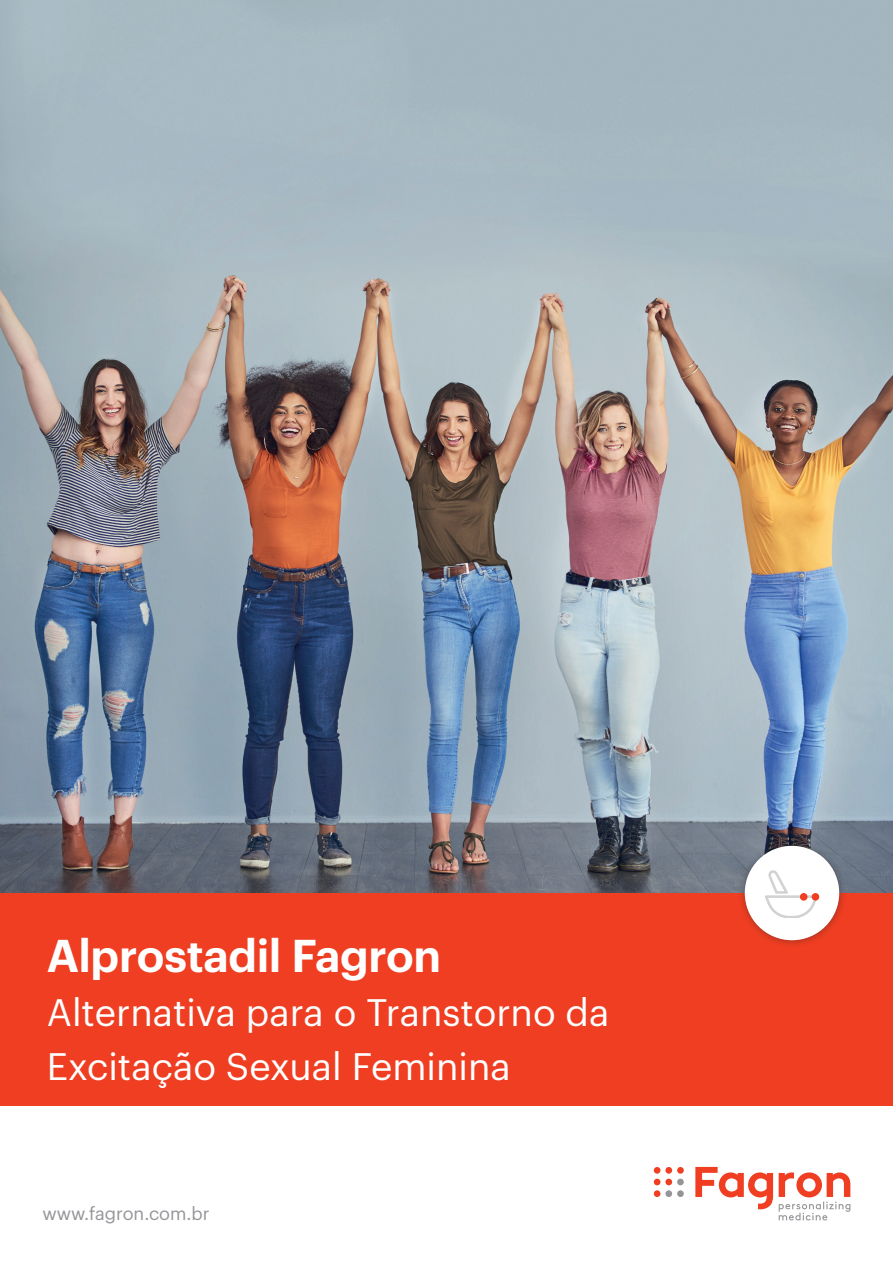
<style>
.page{position:relative;width:893px;height:1263px;background:#fff}
.page>*{position:absolute;margin:0;border:0;box-sizing:border-box;transform-origin:0 0}
.t1{font:600 45px "Graphik";letter-spacing:-.01em;color:#fff}
.t2{font:37.5px/54px "Graphik";color:#fff}
.t3{font:18px "Graphik";color:#939598}
</style>
<div class="page">
<img style="left:0;top:0;width:893px;height:893px">
<div style="left:0;top:893px;width:893px;height:213px;background:#ef3e22"></div>
<div style="left:677px;top:1190px;width:7px;height:7px;background:#939598;border-radius:50%"></div>
<div style="left:654px;top:1190px;width:6px;height:7px;background:#ef3e22;border-radius:50%"></div>
<div style="left:665px;top:1190px;width:7px;height:7px;background:#939598;border-radius:50%"></div>
<div style="left:677px;top:1167px;width:7px;height:7px;background:#ef3e22;border-radius:50%"></div>
<div style="left:654px;top:1167px;width:6px;height:7px;background:#ef3e22;border-radius:50%"></div>
<div style="left:665px;top:1167px;width:7px;height:7px;background:#ef3e22;border-radius:50%"></div>
<div style="left:677px;top:1179px;width:7px;height:6px;background:#939598;border-radius:50%"></div>
<svg style="left:654px;top:1179px;width:6px;height:6px"></svg>
<div style="left:665px;top:1179px;width:7px;height:6px;background:#ef3e22;border-radius:50%"></div>
<svg style="left:695px;top:1167px;width:78px;height:42px"></svg>
<svg style="left:779px;top:1172px;width:71px;height:48px"></svg>
<div style="left:737px;top:838px;width:110px;height:110px;background:#231f20;opacity:.4"></div>
<div style="left:745px;top:846px;width:94px;height:94px;background:#fff;border-radius:50%"></div>
<svg style="left:765px;top:870px;width:53px;height:47px"></svg>
<p class="t1" style="left:47px;top:921px;width:396px">Alprostadil Fagron</p>
<p class="t2" style="left:47px;top:982px;width:564px">Alternativa para o Transtorno da<br>Excitação Sexual Feminina</p>
<p class="t3" style="left:43px;top:1200px;width:169px">www.fagron.com.br</p>
</div>
